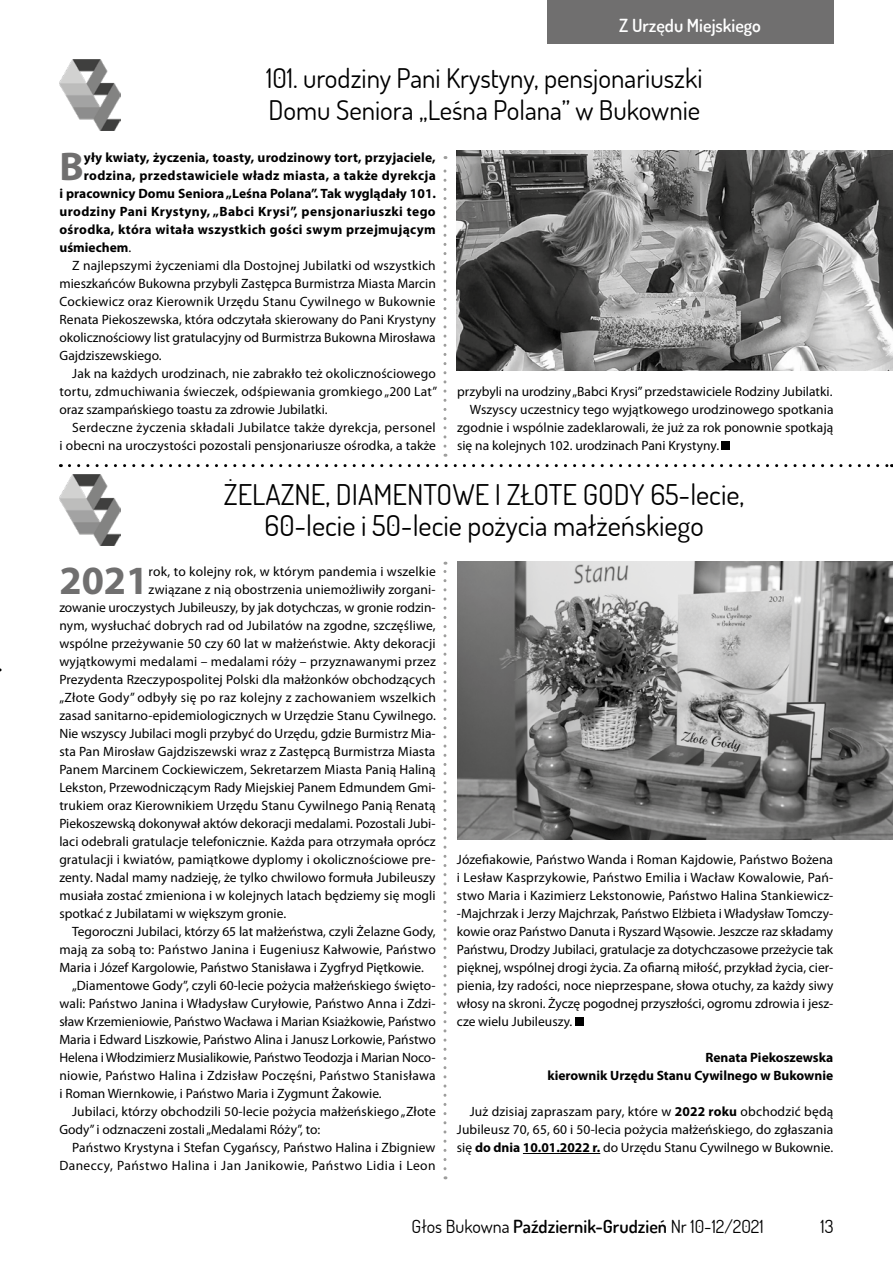
<style>
.page{position:relative;width:893px;height:1263px;background:#fff}
.page>*{position:absolute;margin:0;border:0;box-sizing:border-box;transform-origin:0 0}
.t1{font:700 40.2px "Myriad Pro";color:#706f6f}
.t2{font:28.5px/31.5px "Dosis";color:#000;text-align:center}
.t3{font:27px/31.5px "Dosis";color:#000}
.t4{font:18px "Dosis";color:#000}
.t5{font:600 18px "Dosis";color:#fff}
.t6{font:13.5px/18px "Myriad Pro";letter-spacing:.005em;color:#000;text-align:justify}
.t7{font:700 13.5px/18px "Myriad Pro";letter-spacing:.015em;color:#000;text-align:right}
.t8{font:13.5px "Myriad Pro";letter-spacing:.025em;color:#000}
.t9{font:13.5px "Myriad Pro";letter-spacing:.03em;color:#000}
.s1{font-weight:400}
.s2{font-weight:700}
.s3{font-weight:600}
</style>
<div class="page">
<img style="left:457px;top:562px;width:436px;height:277px">
<img style="left:59px;top:474px;width:62px;height:72px">
<hr style="left:523px;top:1153px;width:77px;height:1px;background:#000">
<div style="left:575px;top:1017px;width:8px;height:9px;background:#000"></div>
<img style="left:60px;top:60px;width:61px;height:71px">
<img style="left:457px;top:151px;width:436px;height:220px">
<div style="left:722px;top:441px;width:8px;height:9px;background:#000"></div>
<div style="left:547px;top:0;width:286px;height:43px;background:#706f6f"></div>
<svg style="left:443px;top:156px;width:3px;height:290px"></svg>
<svg style="left:443px;top:562px;width:3px;height:607px"></svg>
<svg style="left:69px;top:464px;width:823px;height:3px"></svg>
<h3 class="t5" style="left:619px;top:13px;width:143px">Z Urzędu Miejskiego</h3>
<h3 class="t3" style="left:266px;top:62px;width:438px">101. urodziny Pani Krystyny, pensjonariuszki<br>Domu Seniora „Leśna Polana” w Bukownie</h3>
<h1 class="t1" style="left:60px;top:140px;width:26px">B</h1>
<p class="t7" style="left:84px;top:148px;width:353px">yły kwiaty, życzenia, toasty, urodzinowy tort, przyjaciele,</p>
<p class="t7" style="left:84px;top:166px;width:354px">rodzina, przedstawiciele władz miasta, a także dyrekcja</p>
<p class="t7" style="left:60px;top:184px;width:378px">i pracownicy Domu Seniora „Leśna Polana”. Tak wyglądały 101.</p>
<p class="t7" style="left:60px;top:202px;width:378px">urodziny Pani Krystyny, „Babci Krysi”, pensjonariuszki tego</p>
<p class="t7" style="left:60px;top:220px;width:378px">ośrodka, która witała wszystkich gości swym przejmującym</p>
<p class="t7" style="left:60px;top:238px;width:73px">uśmiechem<span class="s1">.</span></p>
<p class="t6" style="left:72px;top:257px;width:365px">Z najlepszymi życzeniami dla Dostojnej Jubilatki od wszystkich</p>
<p class="t6" style="left:60px;top:275px;width:378px">mieszkańców Bukowna przybyli Zastępca Burmistrza Miasta Marcin</p>
<p class="t6" style="left:60px;top:293px;width:378px">Cockiewicz oraz Kierownik Urzędu Stanu Cywilnego w Bukownie</p>
<p class="t6" style="left:60px;top:311px;width:378px">Renata Piekoszewska, która odczytała skierowany do Pani Krystyny</p>
<p class="t6" style="left:60px;top:329px;width:378px">okolicznościowy list gratulacyjny od Burmistrza Bukowna Mirosława</p>
<p class="t6" style="left:60px;top:347px;width:104px">Gajdziszewskiego.</p>
<p class="t6" style="left:72px;top:365px;width:365px">Jak na każdych urodzinach, nie zabrakło też okolicznościowego</p>
<p class="t6" style="left:60px;top:383px;width:379px">tortu, zdmuchiwania świeczek, odśpiewania gromkiego „200 Lat”</p>
<p class="t6" style="left:60px;top:401px;width:270px">oraz szampańskiego toastu za zdrowie Jubilatki.</p>
<p class="t6" style="left:72px;top:419px;width:365px">Serdeczne życzenia składali Jubilatce także dyrekcja, personel</p>
<p class="t6" style="left:60px;top:437px;width:378px">i obecni na uroczystości pozostali pensjonariusze ośrodka, a także</p>
<p class="t6" style="left:457px;top:383px;width:377px">przybyli na urodziny „Babci Krysi” przedstawiciele Rodziny Jubilatki.</p>
<p class="t6" style="left:470px;top:401px;width:365px">Wszyscy uczestnicy tego wyjątkowego urodzinowego spotkania</p>
<p class="t6" style="left:457px;top:419px;width:378px">zgodnie i wspólnie zadeklarowali, że już za rok ponownie spotkają</p>
<p class="t6" style="left:457px;top:437px;width:263px">się na kolejnych 102. urodzinach Pani Krystyny.</p>
<h2 class="t2" style="left:224px;top:478px;width:522px">ŻELAZNE, DIAMENTOWE I ZŁOTE GODY 65-lecie,<br>60-lecie i 50-lecie pożycia małżeńskiego</h2>
<h1 class="t1" style="left:59px;top:554px;width:91px">2021</h1>
<p class="t6" style="left:149px;top:563px;width:289px">rok, to kolejny rok, w którym pandemia i wszelkie</p>
<p class="t6" style="left:149px;top:581px;width:288px">związane z nią obostrzenia uniemożliwiły zorgani-</p>
<p class="t6" style="left:59px;top:599px;width:378px">zowanie uroczystych Jubileuszy, by jak dotychczas, w gronie rodzin-</p>
<p class="t6" style="left:59px;top:617px;width:378px">nym, wysłuchać dobrych rad od Jubilatów na zgodne, szczęśliwe,</p>
<p class="t6" style="left:59px;top:635px;width:378px">wspólne przeżywanie 50 czy 60 lat w małżeństwie. Akty dekoracji</p>
<p class="t6" style="left:59px;top:653px;width:378px">wyjątkowymi medalami – medalami róży – przyznawanymi przez</p>
<p class="t6" style="left:59px;top:671px;width:378px">Prezydenta Rzeczypospolitej Polski dla małżonków obchodzących</p>
<p class="t6" style="left:59px;top:689px;width:378px">„Złote Gody” odbyły się po raz kolejny z zachowaniem wszelkich</p>
<p class="t6" style="left:59px;top:707px;width:378px">zasad sanitarno-epidemiologicznych w Urzędzie Stanu Cywilnego.</p>
<p class="t6" style="left:59px;top:725px;width:378px">Nie wszyscy Jubilaci mogli przybyć do Urzędu, gdzie Burmistrz Mia-</p>
<p class="t6" style="left:59px;top:743px;width:378px">sta Pan Mirosław Gajdziszewski wraz z Zastępcą Burmistrza Miasta</p>
<p class="t6" style="left:59px;top:761px;width:378px">Panem Marcinem Cockiewiczem, Sekretarzem Miasta Panią Haliną</p>
<p class="t6" style="left:59px;top:779px;width:378px">Lekston, Przewodniczącym Rady Miejskiej Panem Edmundem Gmi-</p>
<p class="t6" style="left:59px;top:797px;width:378px">trukiem oraz Kierownikiem Urzędu Stanu Cywilnego Panią Renatą</p>
<p class="t6" style="left:59px;top:815px;width:378px">Piekoszewską dokonywał aktów dekoracji medalami. Pozostali Jubi-</p>
<p class="t6" style="left:59px;top:833px;width:378px">laci odebrali gratulacje telefonicznie. Każda para otrzymała oprócz</p>
<p class="t6" style="left:59px;top:851px;width:378px">gratulacji i kwiatów, pamiątkowe dyplomy i okolicznościowe pre-</p>
<p class="t6" style="left:59px;top:869px;width:378px">zenty. Nadal mamy nadzieję, że tylko chwilowo formuła Jubileuszy</p>
<p class="t6" style="left:59px;top:887px;width:378px">musiała zostać zmieniona i w kolejnych latach będziemy się mogli</p>
<p class="t6" style="left:59px;top:905px;width:228px">spotkać z Jubilatami w większym gronie.</p>
<p class="t6" style="left:72px;top:923px;width:365px">Tegoroczni Jubilaci, którzy 65 lat małżeństwa, czyli Żelazne Gody,</p>
<p class="t6" style="left:59px;top:941px;width:378px">mają za sobą to: Państwo Janina i Eugeniusz Kałwowie, Państwo</p>
<p class="t6" style="left:59px;top:959px;width:366px">Maria i Józef Kargolowie, Państwo Stanisława i Zygfryd Piętkowie.</p>
<p class="t6" style="left:72px;top:977px;width:365px">„Diamentowe Gody”, czyli 60-lecie pożycia małżeńskiego święto-</p>
<p class="t6" style="left:59px;top:995px;width:378px">wali: Państwo Janina i Władysław Curyłowie, Państwo Anna i Zdzi-</p>
<p class="t6" style="left:59px;top:1013px;width:378px">sław Krzemieniowie, Państwo Wacława i Marian Ksiażkowie, Państwo</p>
<p class="t6" style="left:59px;top:1031px;width:378px">Maria i Edward Liszkowie, Państwo Alina i Janusz Lorkowie, Państwo</p>
<p class="t6" style="left:59px;top:1049px;width:378px">Helena i Włodzimierz Musialikowie, Państwo Teodozja i Marian Noco-</p>
<p class="t8" style="left:59px;top:1068px;width:378px">niowie, Państwo Halina i Zdzisław Poczęśni, Państwo Stanisława</p>
<p class="t6" style="left:59px;top:1085px;width:324px">i Roman Wiernkowie, i Państwo Maria i Zygmunt Żakowie.</p>
<p class="t6" style="left:72px;top:1103px;width:365px">Jubilaci, którzy obchodzili 50-lecie pożycia małżeńskiego „Złote</p>
<p class="t6" style="left:59px;top:1121px;width:263px">Gody” i odznaczeni zostali „Medalami Róży”, to:</p>
<p class="t6" style="left:72px;top:1139px;width:365px">Państwo Krystyna i Stefan Cygańscy, Państwo Halina i Zbigniew</p>
<p class="t9" style="left:59px;top:1158px;width:378px">Daneccy, Państwo Halina i Jan Janikowie, Państwo Lidia i Leon</p>
<p class="t6" style="left:457px;top:851px;width:378px">Józefiakowie, Państwo Wanda i Roman Kajdowie, Państwo Bożena i Lesław Kasprzykowie, Państwo Emilia i Wacław Kowalowie, Pań&shy;stwo Maria i Kazimierz Lekstonowie, Państwo Halina Stankiewicz--Majchrzak i Jerzy Majchrzak, Państwo Elżbieta i Władysław Tomczy&shy;kowie oraz Państwo Danuta i Ryszard Wąsowie. Jeszcze raz składamy Państwu, Drodzy Jubilaci, gratulacje za dotychczasowe przeżycie tak pięknej, wspólnej drogi życia. Za ofiarną miłość, przykład życia, cier&shy;pienia, łzy radości, noce nieprzespane, słowa otuchy, za każdy siwy włosy na skroni. Życzę pogodnej przyszłości, ogromu zdrowia i jesz&shy;cze wielu Jubileuszy.</p>
<p class="t7" style="left:547px;top:1048px;width:287px">Renata Piekoszewska<br>kierownik Urzędu Stanu Cywilnego w Bukownie</p>
<p class="t6" style="left:457px;top:1103px;width:378px;text-indent:13px">Już dzisiaj zapraszam pary, które w <span class="s2">2022 roku</span> obchodzić będą Jubileusz 70, 65, 60 i 50-lecia pożycia małżeńskiego, do zgłaszania się <span class="s2">do dnia 10.01.2022 r.</span> do Urzędu Stanu Cywilnego w Bukownie.</p>
<h3 class="t4" style="left:412px;top:1214px;width:354px">Głos Bukowna <span class="s3">Październik-Grudzień</span> Nr 10-12/2021</h3>
<h3 class="t4" style="left:820px;top:1214px;width:14px">13</h3>
</div>
